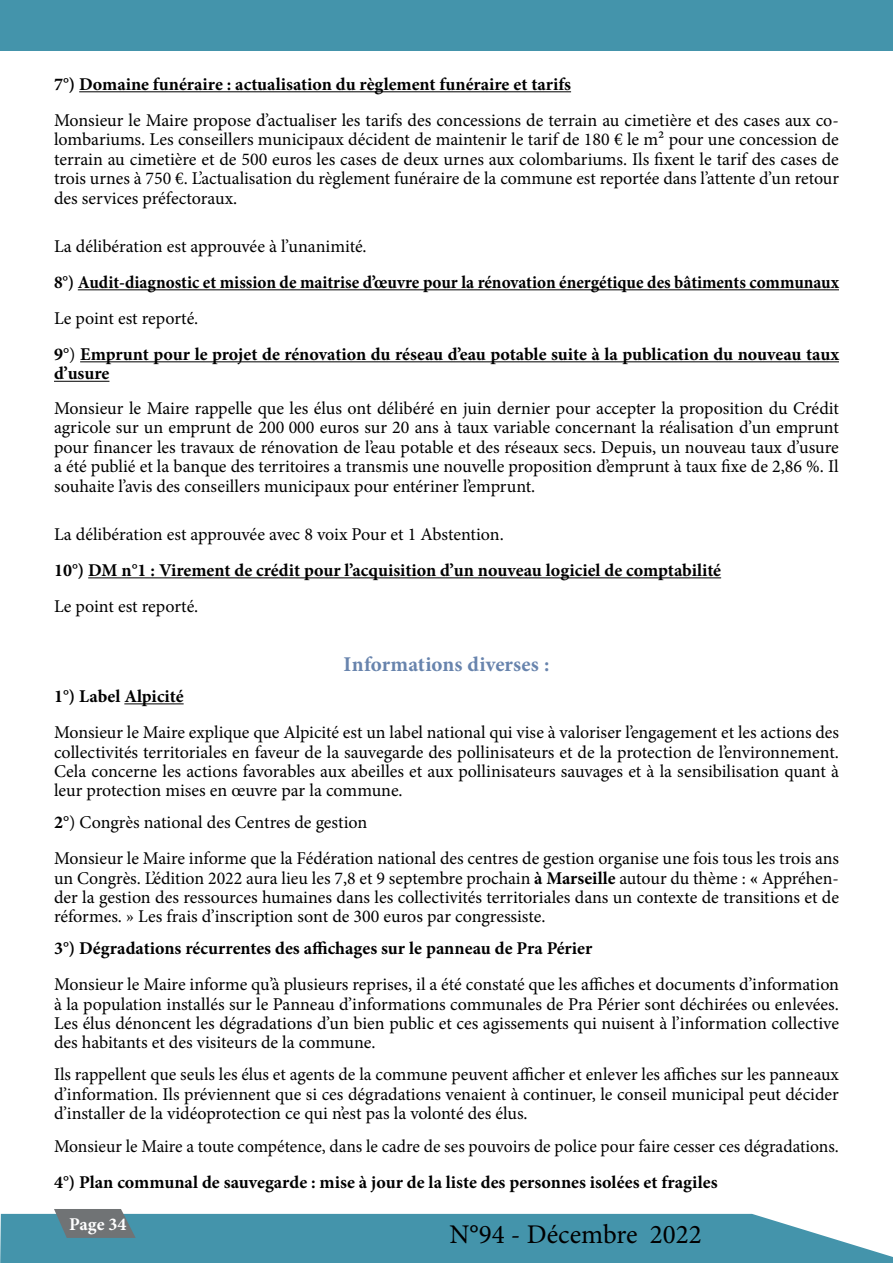
<style>
.page{position:relative;width:893px;height:1263px;background:#fff}
.page>*{position:absolute;margin:0;border:0;box-sizing:border-box;transform-origin:0 0}
.t1{font:27px "Minion Pro";color:#000}
.t2{font:700 21px "Minion Pro";letter-spacing:.005em;color:#6884ad}
.t3{font:18px/19.4px "Minion Pro";color:#000;text-align:justify}
.t4{font:700 18px/36px "Minion Pro";color:#000}
.t5{font:700 18px "Minion Pro";color:#000;scale:.95 1}
.t6{font:700 18px "Minion Pro";color:#fff}
.s1{font-weight:400}
.s2{font-weight:700}
</style>
<div class="page">
<svg style="left:0;top:1209px;width:893px;height:54px;background:#61a2b5"></svg>
<div style="left:0;top:0;width:893px;height:50px;background:#4494ab"></div>
<hr style="left:79px;top:91px;width:492px;height:1px;background:#000">
<hr style="left:78px;top:289px;width:761px;height:1px;background:#000">
<hr style="left:80px;top:361px;width:759px;height:1px;background:#000">
<hr style="left:54px;top:381px;width:55px;height:1px;background:#000">
<hr style="left:88px;top:577px;width:633px;height:1px;background:#000">
<hr style="left:124px;top:703px;width:60px;height:1px;background:#000">
<p class="t4" style="left:54px;top:66px;width:519px">7°) Domaine funéraire : actualisation du règlement funéraire et tarifs</p>
<p class="t3" style="left:54px;top:111px;width:786px">Monsieur le Maire propose d’actualiser les tarifs des concessions de terrain au cimetière et des cases aux co&shy;lombariums. Les conseillers municipaux décident de maintenir le tarif de 180 € le m² pour une concession de terrain au cimetière et de 500 euros les cases de deux urnes aux colombariums. Ils fixent le tarif des cases de trois urnes à 750 €. L’actualisation du règlement funéraire de la commune est reportée dans l’attente d’un retour des services préfectoraux.</p>
<p class="t3" style="left:54px;top:237px;width:314px">La délibération est approuvée à l’unanimité.</p>
<p class="t5" style="left:54px;top:270px;width:828px">8°) Audit-diagnostic et mission de maitrise d’œuvre pour la rénovation énergétique des bâtiments communaux</p>
<p class="t4" style="left:54px;top:300px;width:786px"><span class="s1">Le point est reporté.<br></span>9<span class="s1">°)</span> Emprunt pour le projet de rénovation du réseau d’eau potable suite à la publication du nouveau taux</p>
<p class="t4" style="left:54px;top:355px;width:57px">d’usure</p>
<p class="t3" style="left:54px;top:399px;width:786px">Monsieur le Maire rappelle que les élus ont délibéré en juin dernier pour accepter la proposition du Crédit agricole sur un emprunt de 200 000 euros sur 20 ans à taux variable concernant la réalisation d’un emprunt pour financer les travaux de rénovation de l’eau potable et des réseaux secs. Depuis, un nouveau taux d’usure a été publié et la banque des territoires a transmis une nouvelle proposition d’emprunt à taux fixe de 2,86 %. Il souhaite l’avis des conseillers municipaux pour entériner l’emprunt.</p>
<p class="t3" style="left:54px;top:525px;width:451px">La délibération est approuvée avec 8 voix Pour et 1 Abstention.</p>
<p class="t4" style="left:54px;top:552px;width:669px">10°) DM n°1 : Virement de crédit pour l’acquisition d’un nouveau logiciel de comptabilité</p>
<p class="t3" style="left:54px;top:597px;width:146px">Le point est reporté.</p>
<p class="t2" style="left:344px;top:649px;width:207px">Informations diverses :</p>
<p class="t4" style="left:54px;top:678px;width:131px">1°) Label Alpicité</p>
<p class="t3" style="left:54px;top:723px;width:787px">Monsieur le Maire explique que Alpicité est un label national qui vise à valoriser l’engagement et les actions des collectivités territoriales en faveur de la sauvegarde des pollinisateurs et de la protection de l’environnement.<br>Cela concerne les actions favorables aux abeilles et aux pollinisateurs sauvages et à la sensibilisation quant à leur protection mises en œuvre par la commune.</p>
<p class="t3" style="left:54px;top:804px;width:787px;line-height:36px"><span class="s2">2</span>°) Congrès national des Centres de gestion<br>Monsieur le Maire informe que la Fédération national des centres de gestion organise une fois tous les trois ans</p>
<p class="t3" style="left:54px;top:868px;width:787px">un Congrès. L’édition 2022 aura lieu les 7,8 et 9 septembre prochain <span class="s2">à Marseille</span> autour du thème : <span class="s2">«</span> Appréhen&shy;der la gestion des ressources humaines dans les collectivités territoriales dans un contexte de transitions et de réformes. » Les frais d’inscription sont de 300 euros par congressiste.</p>
<p class="t4" style="left:54px;top:930px;width:540px">3°) Dégradations récurrentes des affichages sur le panneau de Pra Périer</p>
<p class="t3" style="left:54px;top:975px;width:787px">Monsieur le Maire informe qu’à plusieurs reprises, il a été constaté que les affiches et documents d’information à la population installés sur le Panneau d’informations communales de Pra Périer sont déchirées ou enlevées.<br>Les élus dénoncent les dégradations d’un bien public et ces agissements qui nuisent à l’information collective des habitants et des visiteurs de la commune.</p>
<p class="t3" style="left:54px;top:1065px;width:786px">Ils rappellent que seuls les élus et agents de la commune peuvent afficher et enlever les affiches sur les panneaux d’information. Ils préviennent que si ces dégradations venaient à continuer, le conseil municipal peut décider d’installer de la vidéoprotection ce qui n’est pas la volonté des élus.</p>
<p class="t3" style="left:54px;top:1137px;width:786px">Monsieur le Maire a toute compétence, dans le cadre de ses pouvoirs de police pour faire cesser ces dégradations.</p>
<p class="t4" style="left:54px;top:1164px;width:665px">4°) Plan communal de sauvegarde : mise à jour de la liste des personnes isolées et fragiles</p>
<p class="t6" style="left:69px;top:1211px;width:59px">Page 34</p>
<h1 class="t1" style="left:450px;top:1216px;width:254px">N°94 - Décembre 2022</h1>
</div>
